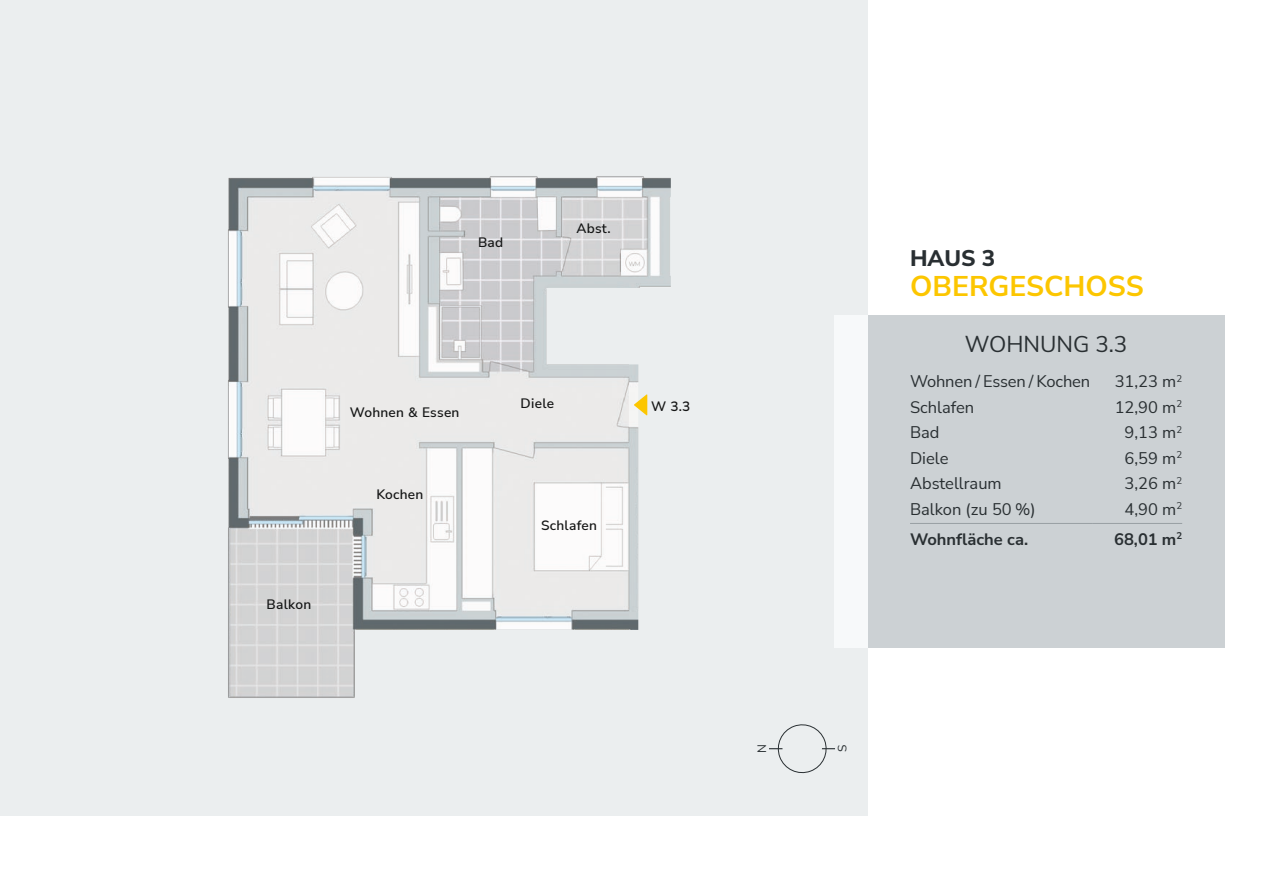
<style>
.page{position:relative;width:1263px;height:893px;background:#fff}
.page>*{position:absolute;margin:0;border:0;box-sizing:border-box;transform-origin:0 0}
.t1{font:700 28.5px "Nunito Sans";color:#fcc600}
.t2{font:22.5px "Nunito Sans";color:#292f32}
.t3{font:800 22.5px "Nunito Sans";color:#292f32}
.t4{font:16.5px "Nunito Sans";color:#292f32}
.t5{font:700 16.5px "Nunito Sans";color:#292f32}
.t6{font:600 13.65px "Nunito Sans";letter-spacing:.02em;color:#151616}
.t7{font:12px "Nunito Sans";color:#292f32}
</style>
<div class="page">
<div style="left:0;top:0;width:868px;height:816px;background:#ebeeef"></div>
<div style="left:835px;top:315px;width:390px;height:333px;background:#ccd1d4"></div>
<img style="left:228px;top:176px;width:443px;height:522px">
<svg style="left:634px;top:394px;width:13px;height:22px"></svg>
<hr style="left:910px;top:523px;width:183px;height:1px;background:#98a0a4">
<hr style="left:1093px;top:523px;width:89px;height:1px;background:#98a0a4">
<hr style="left:769px;top:748px;width:66px;height:1px;background:#292f32">
<svg style="left:775px;top:724px;width:54px;height:50px"></svg>
<p class="t6" style="left:478px;top:233px;width:27px">Bad</p>
<p class="t6" style="left:576px;top:219px;width:36px">Abst.</p>
<p class="t6" style="left:350px;top:403px;width:111px">Wohnen &amp; Essen</p>
<p class="t6" style="left:376px;top:485px;width:49px">Kochen</p>
<p class="t6" style="left:267px;top:595px;width:46px">Balkon</p>
<p class="t6" style="left:521px;top:394px;width:35px">Diele</p>
<p class="t6" style="left:541px;top:516px;width:57px">Schlafen</p>
<p class="t6" style="left:651px;top:396px;width:41px">W 3.3</p>
<h2 class="t3" style="left:910px;top:243px;width:87px">HAUS 3</h2>
<h1 class="t1" style="left:910px;top:266px;width:235px">OBERGESCHOSS</h1>
<h2 class="t2" style="left:965px;top:329px;width:164px">WOHNUNG 3.3</h2>
<p class="t4" style="left:910px;top:370px;width:182px">Wohnen / Essen / Kochen</p>
<p class="t4" style="left:1115px;top:370px;width:69px">31,23 m<sup>2</sup></p>
<p class="t4" style="left:910px;top:396px;width:66px">Schlafen</p>
<p class="t4" style="left:1115px;top:396px;width:69px">12,90 m<sup>2</sup></p>
<p class="t4" style="left:910px;top:421px;width:31px">Bad</p>
<p class="t4" style="left:1124px;top:421px;width:59px">9,13 m<sup>2</sup></p>
<p class="t4" style="left:910px;top:447px;width:40px">Diele</p>
<p class="t4" style="left:1124px;top:447px;width:59px">6,59 m<sup>2</sup></p>
<p class="t4" style="left:910px;top:472px;width:93px">Abstellraum</p>
<p class="t4" style="left:1124px;top:472px;width:59px">3,26 m<sup>2</sup></p>
<p class="t4" style="left:910px;top:498px;width:127px">Balkon (zu 50 %)</p>
<p class="t4" style="left:1124px;top:498px;width:59px">4,90 m<sup>2</sup></p>
<p class="t5" style="left:910px;top:527px;width:120px">Wohnfläche ca.</p>
<p class="t5" style="left:1114px;top:527px;width:70px">68,01 m<sup>2</sup></p>
<p class="t7" style="left:754px;top:753px;width:10px;rotate:-90deg">N</p>
<p class="t7" style="left:834px;top:752px;width:9px;rotate:-90deg">S</p>
</div>
